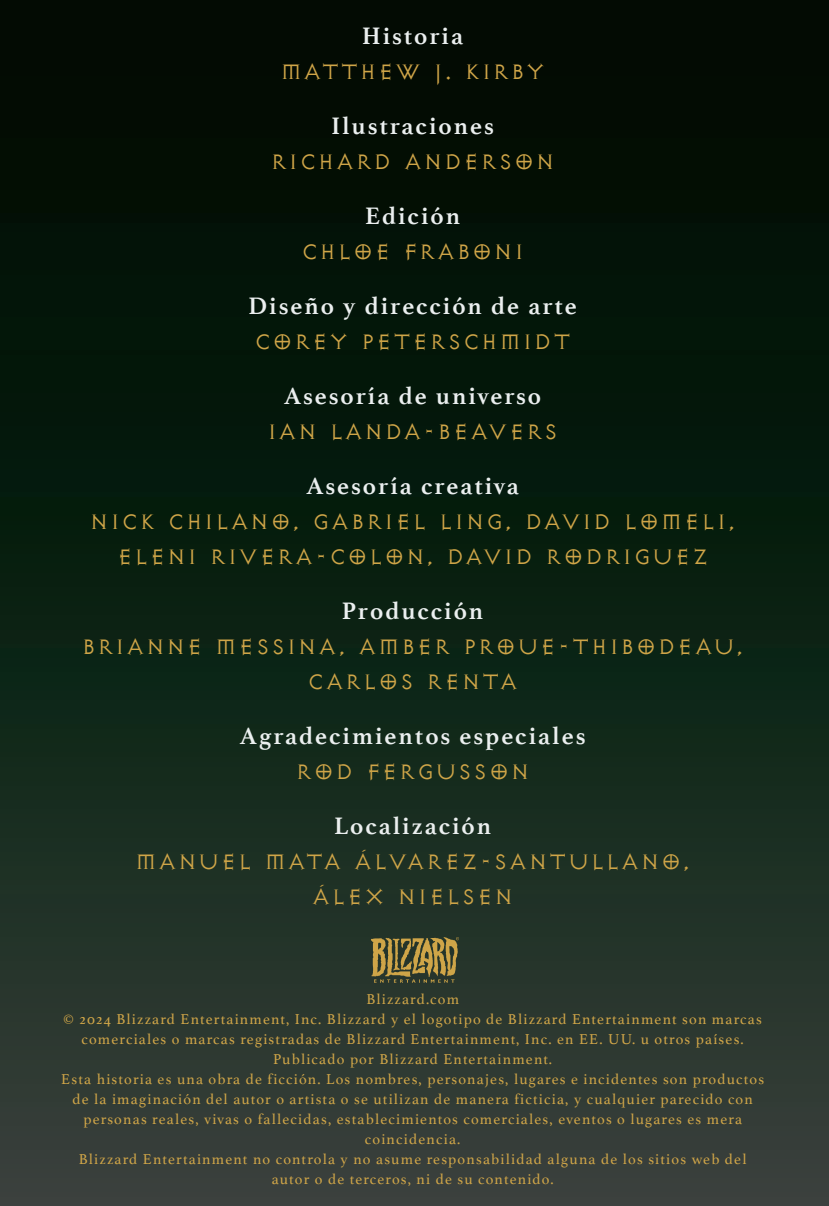
<style>
.page{position:relative;width:829px;height:1206px;background:#fff}
.page>*{position:absolute;margin:0;border:0;box-sizing:border-box;transform-origin:0 0}
.t1{font:300 25px/35px "Exocet Blizzard OT";letter-spacing:.04em;color:#cfa548;text-align:center}
.t2{font:700 25px "Athelas";letter-spacing:.08em;color:#ebefef}
.t3{font:15px/20px "Athelas";letter-spacing:.08em;color:#cfa548;text-align:center}
</style>
<div class="page">
<div style="left:0;top:0;width:828px;height:1206px;background:linear-gradient(to bottom,#000600,#2f3f36)"></div>
<img style="left:367px;top:933px;width:94px;height:54px">
<h1 class="t2" style="left:362px;top:16px;width:102px">Historia</h1>
<h1 class="t1" style="left:280px;top:55px;width:267px">MATTHEW J. KIRBY</h1>
<h1 class="t2" style="left:331px;top:106px;width:164px">Ilustraciones</h1>
<h1 class="t1" style="left:270px;top:145px;width:286px">RICHARD ANDERSON</h1>
<h1 class="t2" style="left:365px;top:196px;width:97px">Edición</h1>
<h1 class="t1" style="left:301px;top:235px;width:224px">CHLOE FRABONI</h1>
<h1 class="t2" style="left:248px;top:286px;width:330px">Diseño y dirección de arte</h1>
<h1 class="t1" style="left:254px;top:325px;width:318px">COREY PETERSCHMIDT</h1>
<h1 class="t2" style="left:284px;top:376px;width:258px">Asesoría de universo</h1>
<h1 class="t1" style="left:267px;top:415px;width:292px">IAN LANDA-BEAVERS</h1>
<h1 class="t2" style="left:306px;top:466px;width:214px">Asesoría creativa</h1>
<h1 class="t1" style="left:90px;top:505px;width:647px">NICK CHILANO, GABRIEL LING, DAVID LOMELI,<br>ELENI RIVERA-COLON, DAVID RODRIGUEZ</h1>
<h1 class="t2" style="left:342px;top:591px;width:143px">Producción</h1>
<h1 class="t1" style="left:82px;top:630px;width:663px">BRIANNE MESSINA, AMBER PROUE-THIBODEAU,<br>CARLOS RENTA</h1>
<h1 class="t2" style="left:240px;top:716px;width:347px">Agradecimientos especiales</h1>
<h1 class="t1" style="left:295px;top:755px;width:235px">ROD FERGUSSON</h1>
<h1 class="t2" style="left:334px;top:806px;width:159px">Localización</h1>
<h1 class="t1" style="left:135px;top:845px;width:557px">MANUEL MATA ÁLVAREZ-SANTULLANO,<br>ÁLEX NIELSEN</h1>
<p class="t3" style="left:61px;top:989px;width:703px">Blizzard.com<br>© 2024 Blizzard Entertainment, Inc. Blizzard y el logotipo de Blizzard Entertainment son marcas comerciales o marcas registradas de Blizzard Entertainment, Inc. en EE. UU. u otros países.<br>Publicado por Blizzard Entertainment.<br>Esta historia es una obra de ficción. Los nombres, personajes, lugares e incidentes son productos de la imaginación del autor o artista o se utilizan de manera ficticia, y cualquier parecido con personas reales, vivas o fallecidas, establecimientos comerciales, eventos o lugares es mera coincidencia.<br>Blizzard Entertainment no controla y no asume responsabilidad alguna de los sitios web del autor o de terceros, ni de su contenido.</p>
</div>
